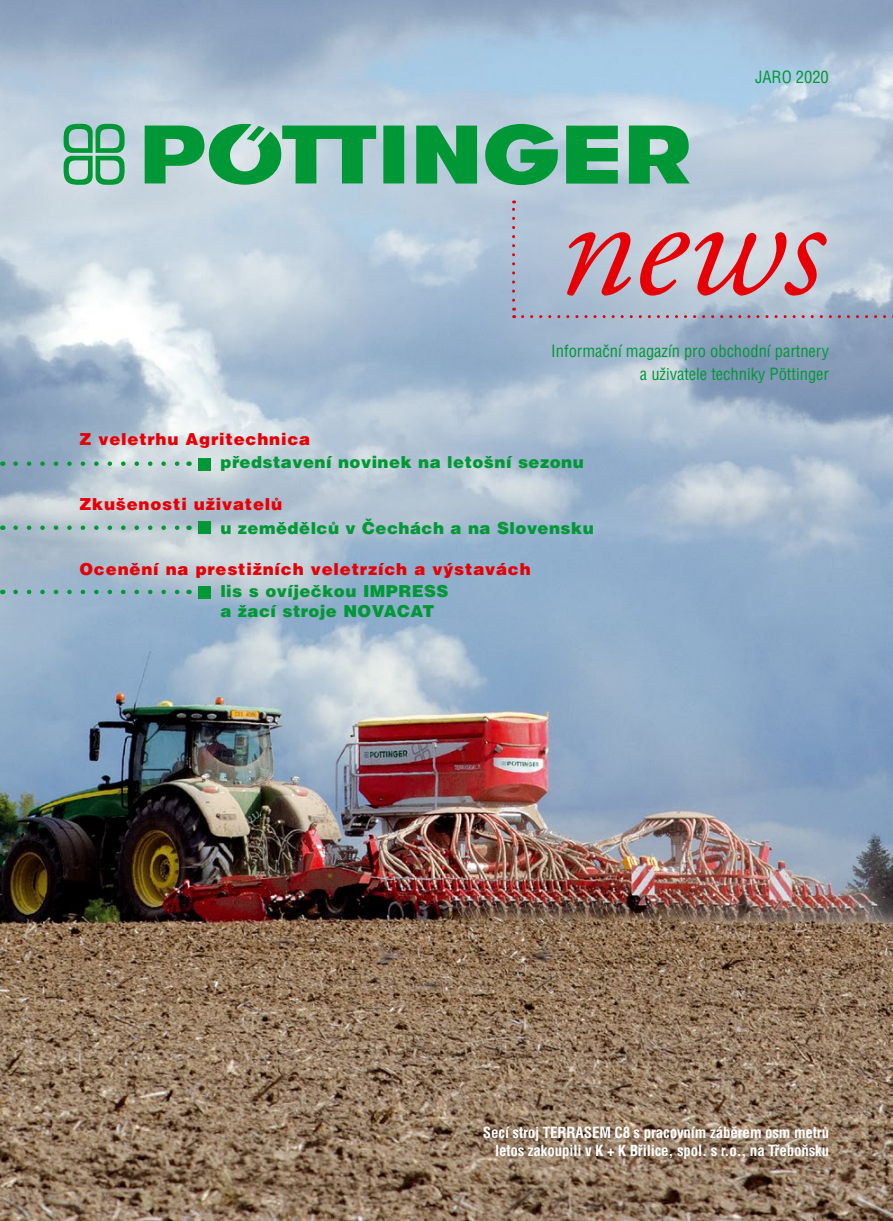
<style>
.page{position:relative;width:893px;height:1221px;background:#fff}
.page>*{position:absolute;margin:0;border:0;box-sizing:border-box;transform-origin:0 0}
.t1{font:italic 150px "Adobe Garamond";color:#e60005}
.t2{font:900 16.5px/19.8px "Switzerland";letter-spacing:.03em;color:#009836}
.t3{font:900 16.5px "Switzerland";letter-spacing:.05em;color:#e60005}
.t4{font:16.5px/22.5px "Switzerland Condensed";color:#009836;text-align:right}
.t5{font:700 15px/18px "Switzerland Condensed";letter-spacing:-.01em;color:#fff;text-align:right}
</style>
<div class="page">
<img style="left:0;top:0;width:893px;height:1220px">
<svg style="left:512px;top:200px;width:3px;height:100px"></svg>
<svg style="left:523px;top:315px;width:370px;height:3px"></svg>
<svg style="left:629px;top:125px;width:61px;height:59px;background:#2ea55e"></svg>
<div style="left:383px;top:125px;width:21px;height:58px;background:#009836"></div>
<svg style="left:416px;top:126px;width:61px;height:57px;background:#20a152"></svg>
<svg style="left:566px;top:126px;width:52px;height:57px;background:#25a356"></svg>
<svg style="left:485px;top:124px;width:74px;height:61px;background:#46ab74"></svg>
<svg style="left:145px;top:124px;width:231px;height:61px;background:#57b380"></svg>
<svg style="left:64px;top:124px;width:61px;height:61px;background:#6bb991"></svg>
<svg style="left:16px;top:461px;width:166px;height:5px"></svg>
<div style="left:198px;top:458px;width:13px;height:12px;background:#009836"></div>
<svg style="left:16px;top:525px;width:166px;height:5px"></svg>
<div style="left:198px;top:521px;width:13px;height:13px;background:#009836"></div>
<svg style="left:16px;top:589px;width:166px;height:5px"></svg>
<div style="left:198px;top:586px;width:13px;height:13px;background:#009836"></div>
<p class="t4" style="left:755px;top:65px;width:75px">JARO 2020</p>
<h1 class="t1" style="left:558px;top:166px;width:266px">news</h1>
<p class="t4" style="left:551px;top:340px;width:279px">Informační magazín pro obchodní partnery a uživatele techniky Pöttinger</p>
<p class="t3" style="left:79px;top:429px;width:232px">Z veletrhu Agritechnica</p>
<p class="t2" style="left:221px;top:453px;width:365px">představení novinek na letošní sezonu</p>
<p class="t3" style="left:79px;top:494px;width:204px">Zkušenosti uživatelů</p>
<p class="t2" style="left:220px;top:518px;width:375px">u zemědělců v Čechách a na Slovensku</p>
<p class="t3" style="left:79px;top:559px;width:453px">Ocenění na prestižních veletrzích a výstavách</p>
<p class="t2" style="left:220px;top:581px;width:230px">lis s ovíječkou IMPRESS a žací stroje NOVACAT</p>
<p class="t5" style="left:483px;top:1123px;width:348px">Secí stroj TERRASEM C8 s pracovním záběrem osm metrů letos zakoupili v K + K Břilice, spol. s r.o., na Třeboňsku</p>
</div>
